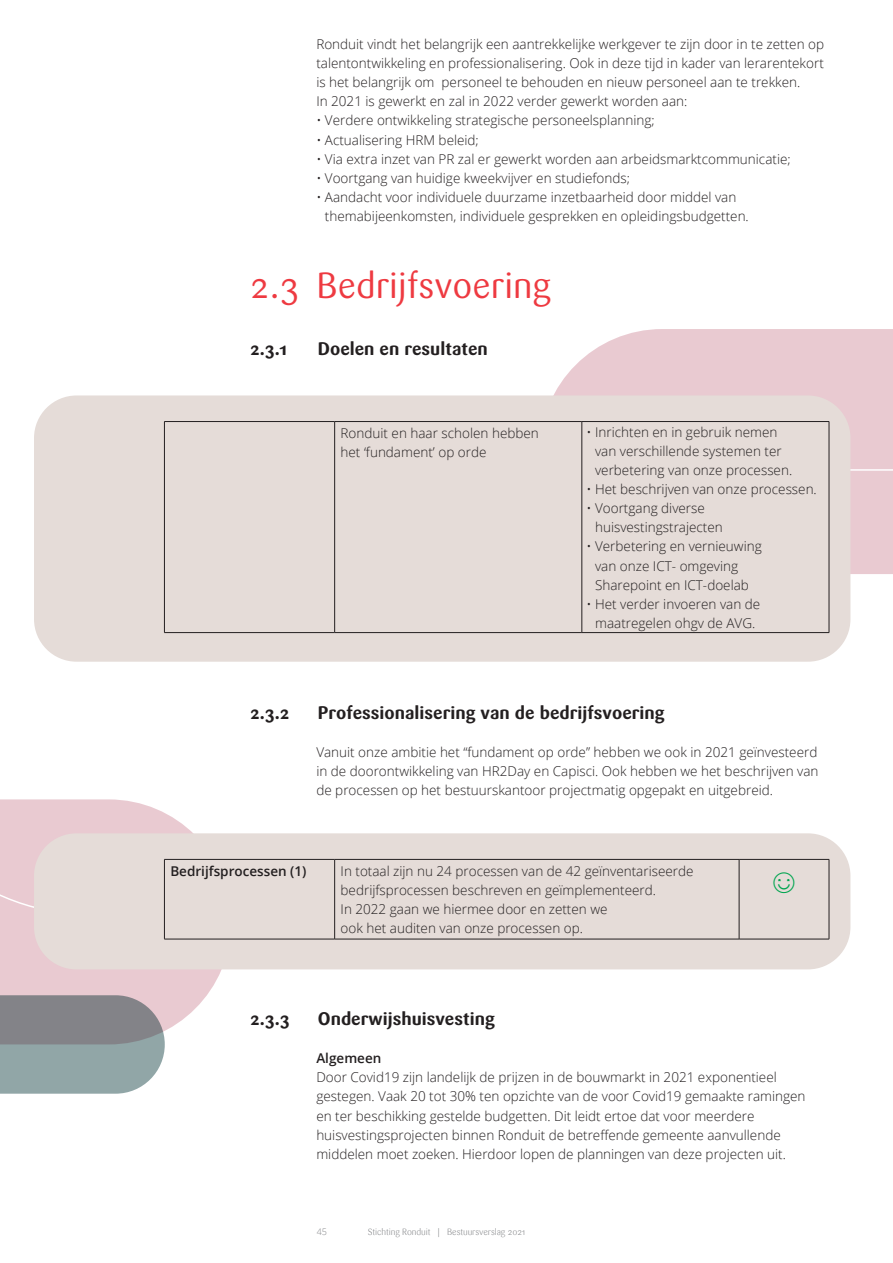
<style>
.page{position:relative;width:893px;height:1263px;background:#fff}
.page>*{position:absolute;margin:0;border:0;box-sizing:border-box;transform-origin:0 0}
.t1{font:36px "Sari";color:#ee3a41}
.t2{font:700 18px "Sari";color:#231f20}
.t3{font:300 13.5px/19.2px "Open Sans";color:#231f20}
.t4{font:600 13.5px "Open Sans";color:#231f20}
.t5{font:300 9px "Sari";letter-spacing:-.01em;color:#808285}
.t6{font:300 9px "Open Sans";color:#808285}
</style>
<div class="page">
<svg style="left:554px;top:329px;width:339px;height:140px;background:#eaced4"></svg>
<svg style="left:0;top:1044px;width:165px;height:50px;background:#98acad"></svg>
<svg style="left:0;top:915px;width:231px;height:129px;background:#c5b6bb"></svg>
<svg style="left:0;top:469px;width:893px;height:446px"></svg>
<div style="left:34px;top:395px;width:816px;height:267px;background:#e5dcd8;border-radius:43px"></div>
<hr style="left:164px;top:421px;width:171px;height:1px;background:#231f20">
<hr style="left:164px;top:422px;width:1px;height:210px;background:#231f20">
<hr style="left:335px;top:421px;width:247px;height:1px;background:#231f20">
<hr style="left:334px;top:422px;width:1px;height:210px;background:#231f20">
<hr style="left:582px;top:421px;width:247px;height:1px;background:#231f20">
<hr style="left:582px;top:422px;width:1px;height:210px;background:#231f20">
<hr style="left:829px;top:422px;width:1px;height:210px;background:#231f20">
<hr style="left:164px;top:632px;width:171px;height:1px;background:#231f20">
<hr style="left:335px;top:632px;width:247px;height:1px;background:#231f20">
<hr style="left:582px;top:632px;width:247px;height:1px;background:#231f20">
<div style="left:34px;top:833px;width:816px;height:136px;background:#e5dcd8;border-radius:43px"></div>
<hr style="left:164px;top:859px;width:171px;height:1px;background:#231f20">
<hr style="left:164px;top:859px;width:1px;height:80px;background:#231f20">
<hr style="left:335px;top:859px;width:404px;height:1px;background:#231f20">
<hr style="left:334px;top:859px;width:1px;height:80px;background:#231f20">
<hr style="left:739px;top:859px;width:90px;height:1px;background:#231f20">
<hr style="left:739px;top:859px;width:1px;height:80px;background:#231f20">
<hr style="left:829px;top:859px;width:1px;height:80px;background:#231f20">
<hr style="left:164px;top:939px;width:171px;height:1px;background:#231f20">
<hr style="left:335px;top:939px;width:404px;height:1px;background:#231f20">
<hr style="left:739px;top:939px;width:90px;height:1px;background:#231f20">
<p class="t3" style="left:316px;top:34px;width:509px;text-align:justify">Ronduit vindt het belangrijk een aantrekkelijke werkgever te zijn door in te zetten op talentontwikkeling en professionalisering. Ook in deze tijd in kader van lerarentekort is het belangrijk om personeel te behouden en nieuw personeel aan te trekken.</p>
<p class="t3" style="left:316px;top:91px;width:373px">In 2021 is gewerkt en zal in 2022 verder gewerkt worden aan:</p>
<p class="t3" style="left:316px;top:111px;width:340px">• Verdere ontwikkeling strategische personeelsplanning;</p>
<p class="t3" style="left:316px;top:130px;width:164px">• Actualisering HRM beleid;</p>
<p class="t3" style="left:316px;top:149px;width:476px">• Via extra inzet van PR zal er gewerkt worden aan arbeidsmarktcommunicatie;</p>
<p class="t3" style="left:316px;top:168px;width:315px">• Voortgang van huidige kweekvijver en studiefonds;</p>
<p class="t3" style="left:325px;top:187px;width:425px;text-indent:-9px">• Aandacht voor individuele duurzame inzetbaarheid door middel van themabijeenkomsten, individuele gesprekken en opleidingsbudgetten.</p>
<p class="t1" style="left:250px;top:264px;width:302px">2.3 Bedrijfsvoering</p>
<p class="t2" style="left:250px;top:338px;width:38px">2.3.1</p>
<p class="t2" style="left:318px;top:338px;width:171px">Doelen en resultaten</p>
<p class="t3" style="left:341px;top:423px;width:200px">Ronduit en haar scholen hebben het ‘fundament’ op orde</p>
<p class="t3" style="left:595px;top:422px;width:199px;text-indent:-9px">• Inrichten en in gebruik nemen van verschillende systemen ter verbetering van onze processen.</p>
<p class="t3" style="left:586px;top:479px;width:232px">• Het beschrijven van onze processen.</p>
<p class="t3" style="left:595px;top:498px;width:129px;text-indent:-9px">• Voortgang diverse huisvestingstrajecten</p>
<p class="t3" style="left:595px;top:536px;width:168px;text-indent:-9px">• Verbetering en vernieuwing van onze ICT- omgeving<br>Sharepoint en ICT-doelab</p>
<p class="t3" style="left:586px;top:594px;width:175px;text-align:center">• Het verder invoeren van de maatregelen ohgv de AVG.</p>
<p class="t2" style="left:250px;top:702px;width:40px">2.3.2</p>
<p class="t2" style="left:318px;top:702px;width:348px">Professionalisering van de bedrijfsvoering</p>
<p class="t3" style="left:316px;top:742px;width:504px;text-align:justify">Vanuit onze ambitie het “fundament op orde” hebben we ook in 2021 geïnvesteerd in de doorontwikkeling van HR2Day en Capisci. Ook hebben we het beschrijven van de processen op het bestuurskantoor projectmatig opgepakt en uitgebreid.</p>
<p class="t4" style="left:170px;top:861px;width:138px">Bedrijfsprocessen (1)</p>
<p class="t3" style="left:341px;top:861px;width:354px">In totaal zijn nu 24 processen van de 42 geïnventariseerde bedrijfsprocessen beschreven en geïmplementeerd.<br>In 2022 gaan we hiermee door en zetten we<br>ook het auditen van onze processen op.</p>
<p class="t2" style="left:250px;top:1008px;width:41px">2.3.3</p>
<p class="t2" style="left:318px;top:1008px;width:178px">Onderwijshuisvesting</p>
<p class="t4" style="left:316px;top:1049px;width:67px">Algemeen</p>
<p class="t3" style="left:316px;top:1067px;width:491px">Door Covid19 zijn landelijk de prijzen in de bouwmarkt in 2021 exponentieel gestegen. Vaak 20 tot 30% ten opzichte van de voor Covid19 gemaakte ramingen en ter beschikking gestelde budgetten. Dit leidt ertoe dat voor meerdere huisvestingsprojecten binnen Ronduit de betreffende gemeente aanvullende middelen moet zoeken. Hierdoor lopen de planningen van deze projecten uit.</p>
<p class="t6" style="left:317px;top:1226px;width:12px">45</p>
<p class="t5" style="left:368px;top:1227px;width:159px">Stichting Ronduit | Bestuursverslag 2021</p>
</div>
